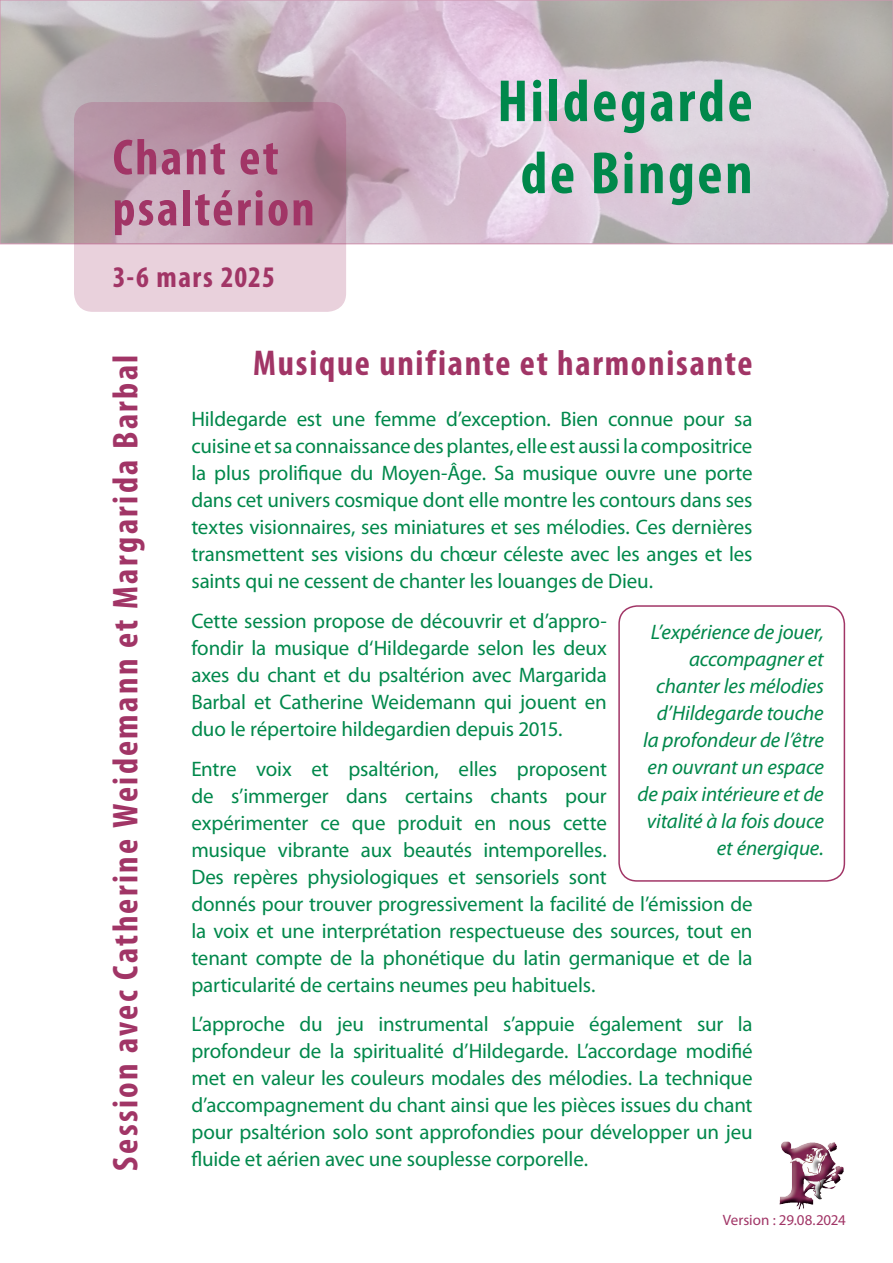
<style>
.page{position:relative;width:893px;height:1263px;background:#fff}
.page>*{position:absolute;margin:0;border:0;box-sizing:border-box;transform-origin:0 0}
.t1{font:700 condensed 60px/72px "Myriad Pro";letter-spacing:.045em;color:#00884b;text-align:center}
.t2{font:700 condensed 51px/51px "Myriad Pro";letter-spacing:.045em;color:#a13566}
.Sous-titre{font:700 condensed 36px "Myriad Pro";letter-spacing:.065em;color:#a13566}
.Sous-titre-2{font:700 condensed 30px "Myriad Pro";letter-spacing:.04em;color:#a13566}
.texte{font:21px/27px "Myriad Pro";letter-spacing:-.005em;color:#00884b;text-align:justify}
.Myriad_Texte{font:21px/27px "Myriad Pro";letter-spacing:-.01em;color:#00884b;text-align:justify}
.texte-2{font:italic 21px/27px "Myriad Pro";letter-spacing:-.005em;color:#00884b;text-align:right}
.t3{font:15px "Myriad Pro";color:#a13566}
</style>
<div class="page">
<div style="left:618px;top:605px;width:227px;height:277px;border:2px solid #a13566;border-radius:18px"></div>
<img style="left:2px;top:2px;width:889px;height:240px">
<svg style="left:75px;top:103px;width:270px;height:208px;background:#c8a9b8"></svg>
<div style="left:74px;top:102px;width:272px;height:210px;border:2px solid #a13566;border-radius:18px"></div>
<img style="left:779px;top:1141px;width:65px;height:69px">
<p class="t2" style="left:113px;top:131px;width:204px">Chant et psaltérion</p>
<p class="Sous-titre-2" style="left:113px;top:258px;width:164px">3-6 mars 2025</p>
<p class="t1" style="left:497px;top:64px;width:257px">Hildegarde de Bingen</p>
<p class="Sous-titre" style="left:103px;top:1170px;width:817px;rotate:-90deg">Session avec Catherine Weidemann et Margarida Barbal</p>
<p class="Sous-titre" style="left:253px;top:340px;width:501px">Musique unifiante et harmonisante</p>
<p class="Myriad_Texte" style="left:191px;top:405px;width:563px">Hildegarde est une femme d’exception. Bien connue pour sa cuisine et sa connaissance des plantes, elle est aussi la compositrice la plus prolifique du Moyen-Âge. Sa musique ouvre une porte dans cet univers cosmique dont elle montre les contours dans ses textes visionnaires, ses miniatures et ses mélodies. Ces dernières transmettent ses visions du chœur céleste avec les anges et les saints qui ne cessent de chanter les louanges de Dieu.</p>
<p class="texte" style="left:191px;top:607px;width:417px">Cette session propose de découvrir et d’appro&shy;fondir la musique d‘Hildegarde selon les deux axes du chant et du psaltérion avec Margarida Barbal et Catherine Weidemann qui jouent en duo le répertoire hildegardien depuis 2015.</p>
<p class="texte" style="left:191px;top:755px;width:563px;text-align:left">Entre voix et psaltérion, elles proposent<br>de s’immerger dans certains chants pour<br>expérimenter ce que produit en nous cette<br>musique vibrante aux beautés intemporelles.<br>Des repères physiologiques et sensoriels sont<br>donnés pour trouver progressivement la facilité de l’émission de la voix et une interprétation respectueuse des sources, tout en tenant compte de la phonétique du latin germanique et de la particularité de certains neumes peu habituels.</p>
<p class="texte" style="left:191px;top:1010px;width:563px">L’approche du jeu instrumental s’appuie également sur la profondeur de la spiritualité d’Hildegarde. L’accordage modifié met en valeur les couleurs modales des mélodies. La technique d’accompagnement du chant ainsi que les pièces issues du chant pour psaltérion solo sont approfondies pour développer un jeu fluide et aérien avec une souplesse corporelle.</p>
<p class="texte-2" style="left:638px;top:618px;width:188px">L’expérience de jouer, accompagner et chanter les mélodies d’Hildegarde touche la profondeur de l’être en ouvrant un espace de paix intérieure et de vitalité à la fois douce et énergique.</p>
<p class="t3" style="left:723px;top:1211px;width:124px">Version : 29.08.2024</p>
</div>
